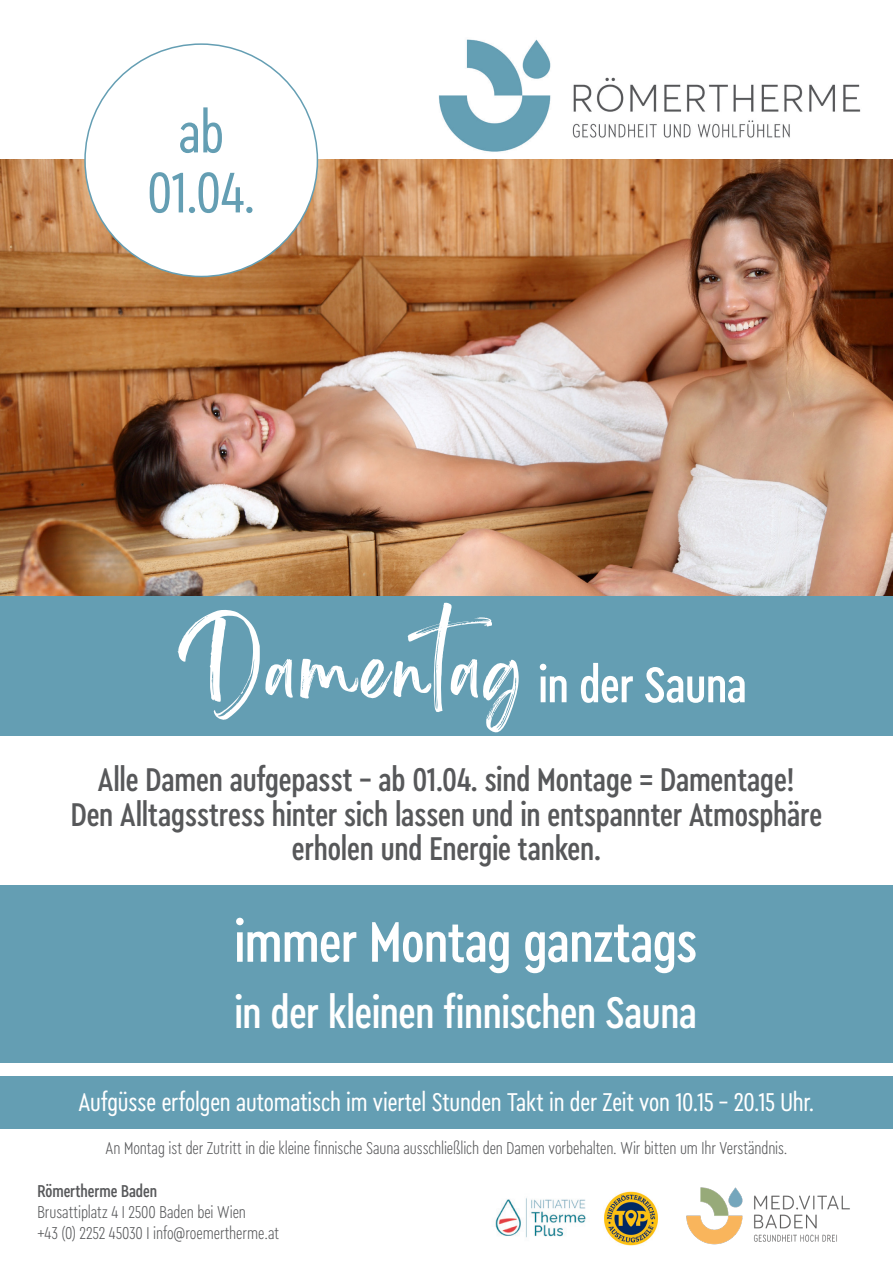
<style>
.page{position:relative;width:893px;height:1263px;background:#fff}
.page>*{position:absolute;margin:0;border:0;box-sizing:border-box;transform-origin:0 0}
.t1{font:72px "Brightwall";letter-spacing:.045em;color:#fff}
.t2{font:500 60px "Cera Condensed";letter-spacing:-.01em;color:#fff}
.t3{font:60px/60px "Cera Condensed";color:#649eb3;text-align:center}
.t4{font:500 52.5px "Cera Condensed";letter-spacing:-.01em;color:#fff}
.t5{font:500 46.5px "Cera Condensed";letter-spacing:-.01em;color:#fff}
.t6{font:500 34.5px/34.5px "Cera Condensed";letter-spacing:-.005em;color:#57585a;text-align:center}
.t7{font:27px "Cera Condensed";letter-spacing:-.005em;color:#fff}
.t8{font:300 18px "Cera Condensed";letter-spacing:-.005em;color:#57585a}
.t9{font:500 18px "Cera Condensed";color:#57585a}
</style>
<div class="page">
<img style="left:0;top:159px;width:893px;height:437px">
<img style="left:438px;top:39px;width:423px;height:113px">
<img style="left:604px;top:1191px;width:54px;height:55px">
<img style="left:495px;top:1198px;width:91px;height:40px">
<div style="left:0;top:596px;width:893px;height:140px;background:#649eb3"></div>
<div style="left:85px;top:44px;width:232px;height:232px;background:#fff;border-radius:50%"></div>
<div style="left:0;top:885px;width:893px;height:178px;background:#649eb3"></div>
<div style="left:0;top:1076px;width:893px;height:53px;background:#649eb3"></div>
<img style="left:686px;top:1187px;width:164px;height:57px">
<p class="t3" style="left:147px;top:101px;width:110px">ab<br>01.04.</p>
<p class="t1" style="left:178px;top:643px;width:347px">Damentag</p>
<p class="t4" style="left:538px;top:646px;width:210px">in der Sauna</p>
<p class="t6" style="left:71px;top:762px;width:753px">Alle Damen aufgepasst - ab 01.04. sind Montage = Damentage!<br>Den Alltagsstress hinter sich lassen und in entspannter Atmosphäre erholen und Energie tanken.</p>
<p class="t2" style="left:234px;top:898px;width:464px">immer Montag ganztags</p>
<p class="t5" style="left:234px;top:978px;width:464px">in der kleinen finnischen Sauna</p>
<p class="t7" style="left:79px;top:1083px;width:737px">Aufgüsse erfolgen automatisch im viertel Stunden Takt in der Zeit von 10.15 - 20.15 Uhr.</p>
<p class="t8" style="left:106px;top:1134px;width:683px">An Montag ist der Zutritt in die kleine finnische Sauna ausschließlich den Damen vorbehalten. Wir bitten um Ihr Verständnis.</p>
<p class="t9" style="left:37px;top:1178px;width:121px">Römertherme Baden</p>
<p class="t8" style="left:37px;top:1198px;width:210px">Brusattiplatz 4 I 2500 Baden bei Wien</p>
<p class="t8" style="left:37px;top:1219px;width:243px">+43 (0) 2252 45030 I info@roemertherme.at</p>
</div>
